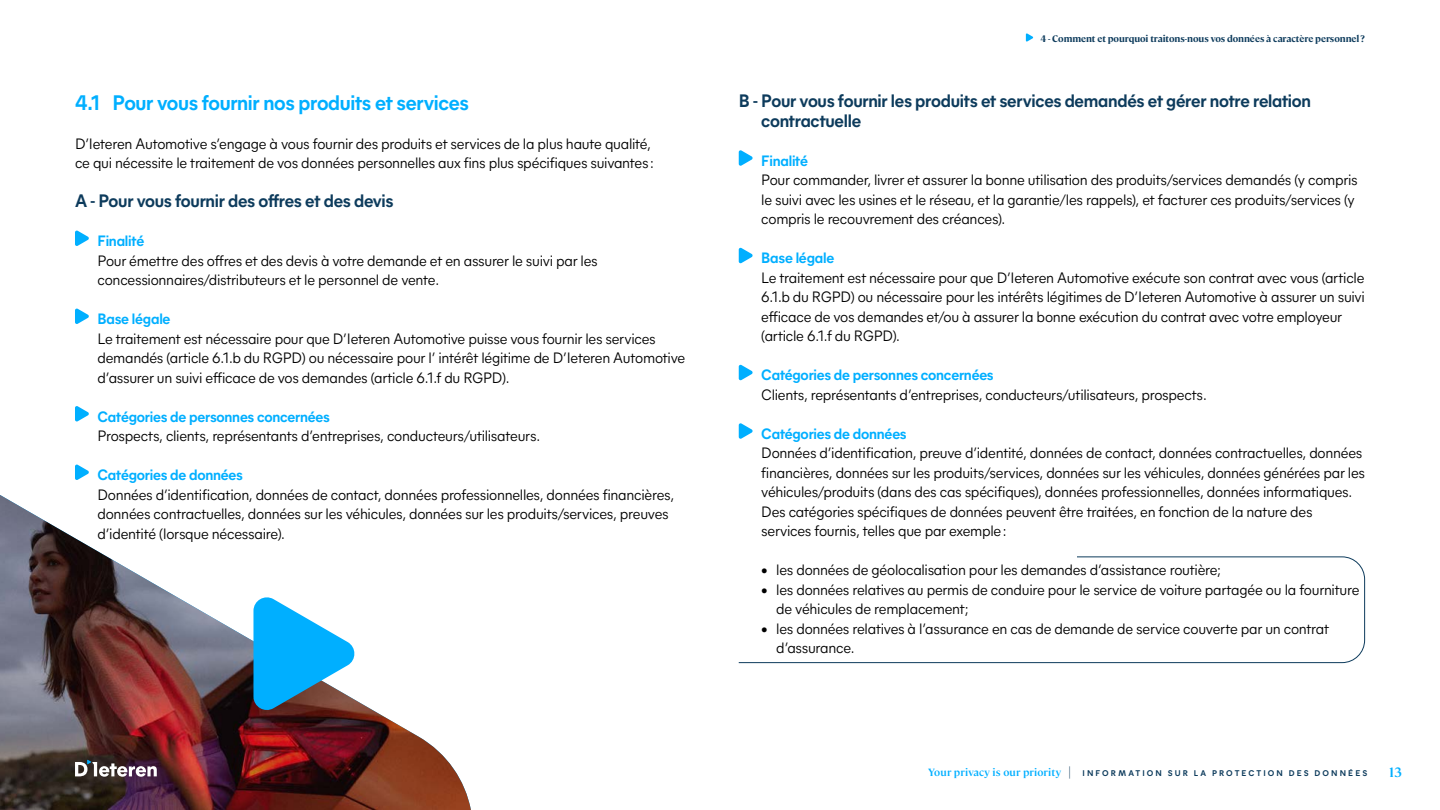
<style>
.page{position:relative;width:1440px;height:810px;background:#fff}
.page>*{position:absolute;margin:0;border:0;box-sizing:border-box;transform-origin:0 0}
.t1{font:700 21px "Mier A";letter-spacing:-.015em;color:#00afff}
.t2{font:700 18px/19.5px "Mier A";letter-spacing:-.015em;color:#0d3b5c}
.t3{font:15px/19.5px "Mier A";letter-spacing:-.02em;color:#000}
.t4{font:700 15px "Mier A";letter-spacing:-.015em;color:#00afff}
.t5{font:600 13.5px "Cambon";color:#00afff}
.t6{font:600 10.5px "Cambon";letter-spacing:.01em;color:#00afff}
.t7{font:700 9.45px "Cambon";letter-spacing:-.005em;color:#0d3b5c}
.t8{font:700 8.25px "Mier A";letter-spacing:.255em;color:#0d3b5c}
.s1{font-size:15.75px;color:#0d3b5c}
</style>
<div class="page">
<svg style="left:75px;top:230px;width:14px;height:16px"></svg>
<svg style="left:75px;top:308px;width:14px;height:16px"></svg>
<svg style="left:1026px;top:33px;width:7px;height:9px"></svg>
<svg style="left:739px;top:150px;width:14px;height:16px"></svg>
<svg style="left:739px;top:247px;width:14px;height:17px"></svg>
<svg style="left:739px;top:364px;width:14px;height:17px"></svg>
<svg style="left:739px;top:423px;width:14px;height:16px"></svg>
<svg style="left:738px;top:556px;width:627px;height:107px"></svg>
<img style="left:0;top:495px;width:471px;height:315px">
<svg style="left:253px;top:594px;width:104px;height:119px"></svg>
<svg style="left:75px;top:760px;width:82px;height:17px"></svg>
<h1 class="t1" style="left:75px;top:87px;width:395px">4.1 Pour vous fournir nos produits et services</h1>
<p class="t3" style="left:75px;top:133px;width:580px">D’Ieteren Automotive s’engage à vous fournir des produits et services de la plus haute qualité, ce qui nécessite le traitement de vos données personnelles aux fins plus spécifiques suivantes:</p>
<p class="t2" style="left:75px;top:190px;width:320px">A - Pour vous fournir des offres et des devis</p>
<p class="t4" style="left:97px;top:230px;width:48px">Finalité</p>
<p class="t3" style="left:97px;top:250px;width:502px">Pour émettre des offres et des devis à votre demande et en assurer le suivi par les concessionnaires/distributeurs et le personnel de vente.</p>
<p class="t4" style="left:97px;top:308px;width:75px">Base légale</p>
<p class="t3" style="left:97px;top:328px;width:589px">Le traitement est nécessaire pour que D’Ieteren Automotive puisse vous fournir les services demandés (article 6.1.b du RGPD) ou nécessaire pour l’ intérêt légitime de D’Ieteren Automotive d’assurer un suivi efficace de vos demandes (article 6.1.f du RGPD).</p>
<p class="t4" style="left:97px;top:405px;width:234px">Catégories de personnes concernées</p>
<p class="t3" style="left:97px;top:425px;width:444px">Prospects, clients, représentants d’entreprises, conducteurs/utilisateurs.</p>
<p class="t4" style="left:97px;top:464px;width:147px">Catégories de données</p>
<p class="t3" style="left:97px;top:484px;width:578px">Données d’identification, données de contact, données professionnelles, données financières, données contractuelles, données sur les véhicules, données sur les produits/services, preuves d’identité (lorsque nécessaire).</p>
<p class="t7" style="left:1041px;top:31px;width:326px">4 - Comment et pourquoi traitons-nous vos données à caractère personnel ?</p>
<p class="t2" style="left:761px;top:90px;width:551px;text-indent:-23px">B - Pour vous fournir les produits et services demandés et gérer notre relation contractuelle</p>
<p class="t4" style="left:761px;top:150px;width:48px">Finalité</p>
<p class="t3" style="left:761px;top:169px;width:598px">Pour commander, livrer et assurer la bonne utilisation des produits/services demandés (y compris le suivi avec les usines et le réseau, et la garantie/les rappels), et facturer ces produits/services (y compris le recouvrement des créances).</p>
<p class="t4" style="left:761px;top:247px;width:75px">Base légale</p>
<p class="t3" style="left:761px;top:267px;width:605px">Le traitement est nécessaire pour que D’Ieteren Automotive exécute son contrat avec vous (article 6.1.b du RGPD) ou nécessaire pour les intérêts légitimes de D’Ieteren Automotive à assurer un suivi efficace de vos demandes et/ou à assurer la bonne exécution du contrat avec votre employeur (article 6.1.f du RGPD).</p>
<p class="t4" style="left:761px;top:364px;width:234px">Catégories de personnes concernées</p>
<p class="t3" style="left:761px;top:384px;width:447px">Clients, représentants d’entreprises, conducteurs/utilisateurs, prospects.</p>
<p class="t4" style="left:761px;top:423px;width:147px">Catégories de données</p>
<p class="t3" style="left:761px;top:442px;width:605px">Données d’identification, preuve d’identité, données de contact, données contractuelles, données financières, données sur les produits/services, données sur les véhicules, données générées par les véhicules/produits (dans des cas spécifiques), données professionnelles, données informatiques.<br>Des catégories spécifiques de données peuvent être traitées, en fonction de la nature des services fournis, telles que par exemple:</p>
<p class="t3" style="left:761px;top:559px;width:461px">• les données de géolocalisation pour les demandes d’assistance routière;</p>
<p class="t3" style="left:776px;top:579px;width:585px;text-indent:-15px">• les données relatives au permis de conduire pour le service de voiture partagée ou la fourniture de véhicules de remplacement;</p>
<p class="t3" style="left:776px;top:618px;width:554px;text-indent:-15px">• les données relatives à l’assurance en cas de demande de service couverte par un contrat d’assurance.</p>
<p class="t6" style="left:928px;top:764px;width:145px">Your privacy is our priority <span class="s1">|</span></p>
<p class="t8" style="left:1083px;top:767px;width:286px">INFORMATION SUR LA PROTECTION DES DONNÉES</p>
<p class="t5" style="left:1389px;top:763px;width:14px">13</p>
</div>
